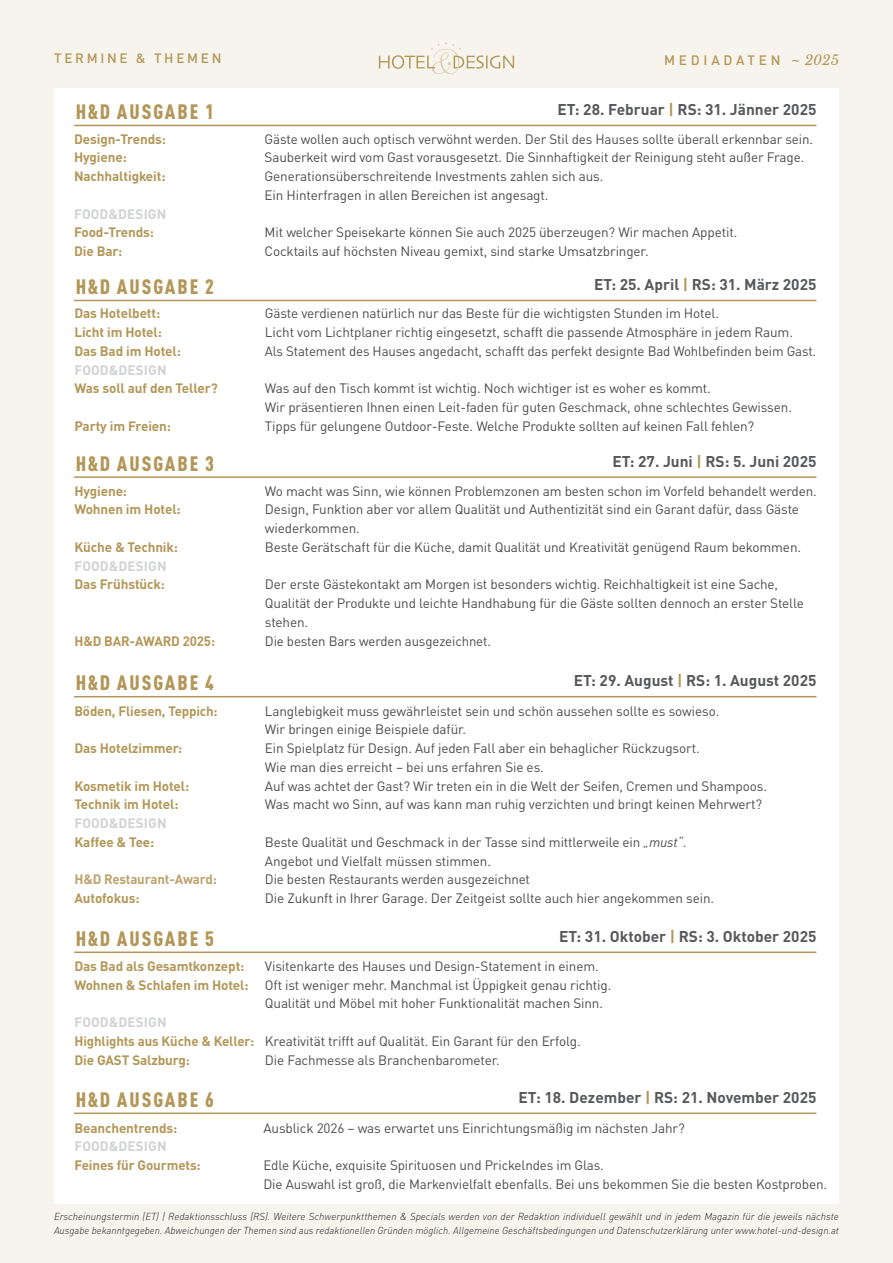
<style>
.page{position:relative;width:893px;height:1263px;background:#f5f1e8}
.page>*{position:absolute;margin:0;border:0;box-sizing:border-box;transform-origin:0 0}
.t1{font:900 condensed 20.55px "DIN Pro";letter-spacing:.095em;color:#b39758}
.t2{font:700 15.45px "DIN Pro";color:#57585a}
.t3{font:13.5px/18.8px "DIN Pro";letter-spacing:-.01em;color:#4b4c4d}
.t4{font:700 13.5px "DIN Pro";letter-spacing:-.01em;color:#b39758}
.t5{font:700 13.5px "DIN Pro";letter-spacing:.01em;color:#d1d2d4}
.t6{font:700 13.5px "DIN Pro";letter-spacing:-.015em;color:#bca36d}
.t7{font:500 13.5px "DIN Pro";letter-spacing:.28em;color:#b39758}
.t8{font:500 13.5px "DIN Pro";letter-spacing:.2em;color:#b39758}
.t9{font:italic 300 10.05px/13.5px "DIN Pro";color:#231f20}
.s1{font-family:"Libre Baskerville";font-weight:400;font-style:italic}
.s2{color:#b39758}
.s3{font-style:italic}
.s4{font-weight:700;color:#b39758}
</style>
<div class="page">
<svg style="left:379px;top:42px;width:135px;height:32px"></svg>
<div style="left:54px;top:88px;width:785px;height:1115px;background:#fff"></div>
<hr style="left:74px;top:125px;width:742px;height:1px;background:#b39758">
<hr style="left:74px;top:300px;width:742px;height:1px;background:#b39758">
<hr style="left:74px;top:476px;width:742px;height:2px;background:#b39758">
<hr style="left:74px;top:696px;width:742px;height:1px;background:#b39758">
<hr style="left:74px;top:951px;width:742px;height:2px;background:#b39758">
<hr style="left:74px;top:1112px;width:742px;height:2px;background:#b39758">
<p class="t8" style="left:54px;top:47px;width:169px">TERMINE &amp; THEMEN</p>
<p class="t7" style="left:664px;top:49px;width:176px">MEDIADATEN <span class="s1">~2025</span></p>
<p class="t1" style="left:76px;top:96px;width:140px">H&amp;D AUSGABE 1</p>
<p class="t2" style="left:557px;top:97px;width:261px">ET: 28. Februar <span class="s2">|</span> RS: 31. Jänner 2025</p>
<p class="t4" style="left:74px;top:127px;width:93px">Design-Trends:</p>
<p class="t3" style="left:265px;top:128px;width:550px">Gäste wollen auch optisch verwöhnt werden. Der Stil des Hauses sollte überall erkennbar sein.</p>
<p class="t4" style="left:74px;top:146px;width:54px">Hygiene:</p>
<p class="t3" style="left:265px;top:147px;width:541px">Sauberkeit wird vom Gast vorausgesetzt. Die Sinnhaftigkeit der Reinigung steht außer Frage.</p>
<p class="t4" style="left:74px;top:165px;width:93px">Nachhaltigkeit:</p>
<p class="t3" style="left:265px;top:165px;width:340px">Generationsüberschreitende Investments zahlen sich aus.<br>Ein Hinterfragen in allen Bereichen ist angesagt.</p>
<p class="t5" style="left:74px;top:202px;width:94px">FOOD&amp;DESIGN</p>
<p class="t4" style="left:74px;top:221px;width:81px">Food-Trends:</p>
<p class="t3" style="left:265px;top:222px;width:474px">Mit welcher Speisekarte können Sie auch 2025 überzeugen? Wir machen Appetit.</p>
<p class="t4" style="left:74px;top:240px;width:50px">Die Bar:</p>
<p class="t3" style="left:265px;top:240px;width:386px">Cocktails auf höchsten Niveau gemixt, sind starke Umsatzbringer.</p>
<p class="t1" style="left:76px;top:271px;width:140px">H&amp;D AUSGABE 2</p>
<p class="t2" style="left:594px;top:272px;width:224px">ET: 25. April <span class="s2">|</span> RS: 31. März 2025</p>
<p class="t4" style="left:74px;top:302px;width:87px">Das Hotelbett:</p>
<p class="t3" style="left:265px;top:303px;width:456px">Gäste verdienen natürlich nur das Beste für die wichtigsten Stunden im Hotel.</p>
<p class="t4" style="left:74px;top:321px;width:89px">Licht im Hotel:</p>
<p class="t3" style="left:265px;top:322px;width:530px">Licht vom Lichtplaner richtig eingesetzt, schafft die passende Atmosphäre in jedem Raum.</p>
<p class="t4" style="left:74px;top:340px;width:108px">Das Bad im Hotel:</p>
<p class="t3" style="left:265px;top:340px;width:553px">Als Statement des Hauses angedacht, schafft das perfekt designte Bad Wohlbefinden beim Gast.</p>
<p class="t5" style="left:75px;top:358px;width:94px">FOOD&amp;DESIGN</p>
<p class="t4" style="left:74px;top:377px;width:145px">Was soll auf den Teller?</p>
<p class="t3" style="left:265px;top:378px;width:529px">Was auf den Tisch kommt ist wichtig. Noch wichtiger ist es woher es kommt.<br>Wir präsentieren Ihnen einen Leit-faden für guten Geschmack, ohne schlechtes Gewissen.</p>
<p class="t4" style="left:74px;top:415px;width:98px">Party im Freien:</p>
<p class="t3" style="left:265px;top:415px;width:491px">Tipps für gelungene Outdoor-Feste. Welche Produkte sollten auf keinen Fall fehlen?</p>
<p class="t1" style="left:76px;top:447px;width:140px">H&amp;D AUSGABE 3</p>
<p class="t2" style="left:612px;top:448px;width:206px">ET: 27. Juni <span class="s2">|</span> RS: 5. Juni 2025</p>
<p class="t4" style="left:74px;top:479px;width:54px">Hygiene:</p>
<p class="t3" style="left:265px;top:480px;width:553px">Wo macht was Sinn, wie können Problemzonen am besten schon im Vorfeld behandelt werden.</p>
<p class="t4" style="left:74px;top:498px;width:108px">Wohnen im Hotel:</p>
<p class="t3" style="left:265px;top:499px;width:536px">Design, Funktion aber vor allem Qualität und Authentizität sind ein Garant dafür, dass Gäste wiederkommen.</p>
<p class="t4" style="left:74px;top:536px;width:105px">Küche &amp; Technik:</p>
<p class="t3" style="left:265px;top:536px;width:538px">Beste Gerätschaft für die Küche, damit Qualität und Kreativität genügend Raum bekommen.</p>
<p class="t5" style="left:75px;top:554px;width:94px">FOOD&amp;DESIGN</p>
<p class="t4" style="left:74px;top:573px;width:92px">Das Frühstück:</p>
<p class="t3" style="left:265px;top:574px;width:541px">Der erste Gästekontakt am Morgen ist besonders wichtig. Reichhaltigkeit ist eine Sache,<br>Qualität der Produkte und leichte Handhabung für die Gäste sollten dennoch an erster Stelle stehen.</p>
<p class="t4" style="left:74px;top:629px;width:142px">H&amp;D BAR-AWARD 2025:</p>
<p class="t3" style="left:265px;top:630px;width:228px">Die besten Bars werden ausgezeichnet.</p>
<p class="t1" style="left:76px;top:667px;width:140px">H&amp;D AUSGABE 4</p>
<p class="t2" style="left:574px;top:668px;width:244px">ET: 29. August <span class="s2">|</span> RS: 1. August 2025</p>
<p class="t4" style="left:74px;top:699px;width:145px">Böden, Fliesen, Teppich:</p>
<p class="t3" style="left:265px;top:700px;width:456px">Langlebigkeit muss gewährleistet sein und schön aussehen sollte es sowieso.<br>Wir bringen einige Beispiele dafür.</p>
<p class="t4" style="left:74px;top:737px;width:110px">Das Hotelzimmer:</p>
<p class="t3" style="left:265px;top:737px;width:436px">Ein Spielplatz für Design. Auf jeden Fall aber ein behaglicher Rückzugsort.<br>Wie man dies erreicht – bei uns erfahren Sie es.</p>
<p class="t4" style="left:74px;top:774px;width:116px">Kosmetik im Hotel:</p>
<p class="t3" style="left:265px;top:775px;width:504px">Auf was achtet der Gast? Wir treten ein in die Welt der Seifen, Cremen und Shampoos.</p>
<p class="t4" style="left:74px;top:793px;width:106px">Technik im Hotel:</p>
<p class="t3" style="left:265px;top:794px;width:499px">Was macht wo Sinn, auf was kann man ruhig verzichten und bringt keinen Mehrwert?</p>
<p class="t5" style="left:75px;top:812px;width:94px">FOOD&amp;DESIGN</p>
<p class="t4" style="left:74px;top:831px;width:81px">Kaffee &amp; Tee:</p>
<p class="t3" style="left:265px;top:831px;width:423px">Beste Qualität und Geschmack in der Tasse sind mittlerweile ein <span class="s3">„must“</span>.<br>Angebot und Vielfalt müssen stimmen.</p>
<p class="t6" style="left:74px;top:868px;width:144px">H&amp;D Restaurant-Award:</p>
<p class="t3" style="left:265px;top:869px;width:267px">Die besten Restaurants werden ausgezeichnet</p>
<p class="t4" style="left:74px;top:887px;width:67px">Autofokus:</p>
<p class="t3" style="left:265px;top:887px;width:451px">Die Zukunft in Ihrer Garage. Der Zeitgeist sollte auch hier angekommen sein.</p>
<p class="t1" style="left:76px;top:922px;width:140px">H&amp;D AUSGABE 5</p>
<p class="t2" style="left:559px;top:923px;width:259px">ET: 31. Oktober <span class="s2">|</span> RS: 3. Oktober 2025</p>
<p class="t4" style="left:74px;top:955px;width:172px">Das Bad als Gesamtkonzept:</p>
<p class="t3" style="left:265px;top:955px;width:335px">Visitenkarte des Hauses und Design-Statement in einem.</p>
<p class="t3" style="left:265px;top:974px;width:348px;text-indent:-190px"><span class="s4">Wohnen &amp; Schlafen im Hotel:</span> Oft ist weniger mehr. Manchmal ist Üppigkeit genau richtig.<br>Qualität und Möbel mit hoher Funktionalität machen Sinn.</p>
<p class="t5" style="left:75px;top:1011px;width:94px">FOOD&amp;DESIGN</p>
<p class="t3" style="left:74px;top:1030px;width:508px"><span class="s4">Highlights aus Küche &amp; Keller:</span> Kreativität trifft auf Qualität. Ein Garant für den Erfolg.</p>
<p class="t4" style="left:74px;top:1048px;width:117px">Die GAST Salzburg:</p>
<p class="t3" style="left:265px;top:1049px;width:236px">Die Fachmesse als Branchenbarometer.</p>
<p class="t1" style="left:76px;top:1083px;width:140px">H&amp;D AUSGABE 6</p>
<p class="t2" style="left:519px;top:1084px;width:299px">ET: 18. Dezember <span class="s2">|</span> RS: 21. November 2025</p>
<p class="t4" style="left:74px;top:1116px;width:104px">Beanchentrends:</p>
<p class="t3" style="left:263px;top:1117px;width:423px">Ausblick 2026 – was erwartet uns Einrichtungsmäßig im nächsten Jahr?</p>
<p class="t5" style="left:75px;top:1135px;width:94px">FOOD&amp;DESIGN</p>
<p class="t4" style="left:74px;top:1154px;width:128px">Feines für Gourmets:</p>
<p class="t3" style="left:263px;top:1154px;width:342px">Edle Küche, exquisite Spirituosen und Prickelndes im Glas.</p>
<p class="t3" style="left:263px;top:1173px;width:565px">Die Auswahl ist groß, die Markenvielfalt ebenfalls. Bei uns bekommen Sie die besten Kostproben.</p>
<p class="t9" style="left:54px;top:1209px;width:786px">Erscheinungstermin (ET) | Redaktionsschluss (RS). Weitere Schwerpunktthemen &amp; Specials werden von der Redaktion individuell gewählt und in jedem Magazin für die jeweils nächste<br>Ausgabe bekanntgegeben. Abweichungen der Themen sind aus redaktionellen Gründen möglich. Allgemeine Geschäftsbedingungen und Datenschutzerklärung unter www.hotel-und-design.at</p>
</div>
